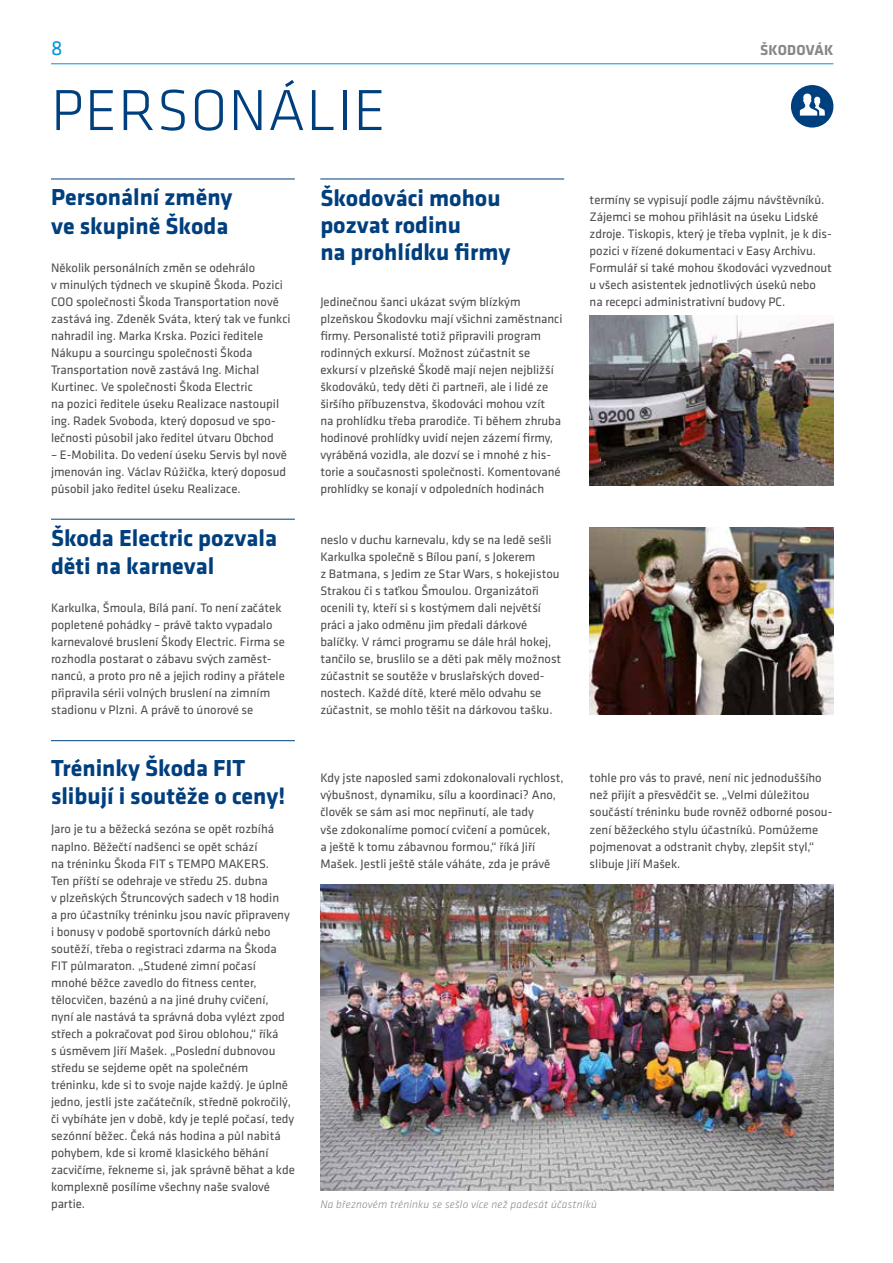
<style>
.page{position:relative;width:893px;height:1263px;background:#fff}
.page>*{position:absolute;margin:0;border:0;box-sizing:border-box;transform-origin:0 0}
.t1{font:300 60px "Klavika";letter-spacing:.02em;color:#003f7e}
.t2{font:700 24px/28.5px "Klavika";color:#003f7e}
.t3{font:21px "Klavika";color:#0095d6}
.t4{font:700 15px "Klavika";letter-spacing:.02em;color:#878787}
.t5{font:12.75px/17px "Klavika";color:#4a4a49}
.t6{font:italic 300 11.25px "Klavika";letter-spacing:.02em;color:#878787}
</style>
<div class="page">
<svg style="left:791px;top:85px;width:42px;height:43px"></svg>
<hr style="left:51px;top:740px;width:244px;height:1px;background:#003f7e">
<img style="left:320px;top:884px;width:513px;height:307px">
<hr style="left:320px;top:179px;width:244px;height:1px;background:#003f7e">
<hr style="left:51px;top:179px;width:244px;height:1px;background:#003f7e">
<hr style="left:51px;top:519px;width:244px;height:1px;background:#003f7e">
<img style="left:590px;top:528px;width:243px;height:187px">
<img style="left:590px;top:315px;width:243px;height:170px">
<hr style="left:51px;top:63px;width:782px;height:1px;background:#0095d6">
<h3 class="t3" style="left:51px;top:35px;width:13px">8</h3>
<p class="t4" style="left:760px;top:39px;width:75px">ŠKODOVÁK</p>
<h1 class="t1" style="left:51px;top:74px;width:336px">PERSONÁLIE</h1>
<h2 class="t2" style="left:51px;top:182px;width:183px">Personální změny ve skupině Škoda</h2>
<p class="t5" style="left:51px;top:259px;width:241px">Několik personálních změn se odehrálo<br>v minulých týdnech ve skupině Škoda. Pozici COO společnosti Škoda Transportation nově zastává ing. Zdeněk Sváta, který tak ve funkci nahradil ing. Marka Krska. Pozici ředitele Nákupu a sourcingu společnosti Škoda Transportation nově zastává Ing. Michal Kurtinec. Ve společnosti Škoda Electric<br>na pozici ředitele úseku Realizace nastoupil ing. Radek Svoboda, který doposud ve spo&shy;lečnosti působil jako ředitel útvaru Obchod</p>
<p class="t5" style="left:51px;top:446px;width:237px;text-align:justify">– E-Mobilita. Do vedení úseku Servis byl nově jmenován ing. Václav Růžička, který doposud působil jako ředitel úseku Realizace.</p>
<h2 class="t2" style="left:51px;top:522px;width:228px">Škoda Electric pozvala děti na karneval</h2>
<p class="t5" style="left:51px;top:599px;width:235px">Karkulka, Šmoula, Bílá paní. To není začátek popletené pohádky – právě takto vypadalo karnevalové bruslení Škody Electric. Firma se rozhodla postarat o zábavu svých zaměst&shy;nanců, a proto pro ně a jejich rodiny a přátele připravila sérii volných bruslení na zimním stadionu v Plzni. A právě to únorové se</p>
<h2 class="t2" style="left:51px;top:752px;width:236px">Tréninky Škoda FIT slibují i soutěže o ceny!</h2>
<p class="t5" style="left:51px;top:820px;width:245px">Jaro je tu a běžecká sezóna se opět rozbíhá naplno. Běžečtí nadšenci se opět schází<br>na tréninku Škoda FIT s TEMPO MAKERS.<br>Ten příští se odehraje ve středu 25. dubna<br>v plzeňských Štruncových sadech v 18 hodin<br>a pro účastníky tréninku jsou navíc připraveny i bonusy v podobě sportovních dárků nebo soutěží, třeba o registraci zdarma na Škoda FIT půlmaraton. „Studené zimní počasí mnohé běžce zavedlo do fitness center, tělocvičen, bazénů a na jiné druhy cvičení,<br>nyní ale nastává ta správná doba vylézt zpod střech a pokračovat pod širou oblohou,“ říká<br>s úsměvem Jiří Mašek. „Poslední dubnovou středu se sejdeme opět na společném tréninku, kde si to svoje najde každý. Je úplně jedno, jestli jste začátečník, středně pokročilý, či vybíháte jen v době, kdy je teplé počasí, tedy sezónní běžec. Čeká nás hodina a půl nabitá pohybem, kde si kromě klasického běhání zacvičíme, řekneme si, jak správně běhat a kde komplexně posílíme všechny naše svalové partie.</p>
<h2 class="t2" style="left:320px;top:183px;width:191px;line-height:27px">Škodováci mohou pozvat rodinu<br>na prohlídku firmy</h2>
<p class="t5" style="left:590px;top:191px;width:244px">termíny se vypisují podle zájmu návštěvníků.<br>Zájemci se mohou přihlásit na úseku Lidské zdroje. Tiskopis, který je třeba vyplnit, je k dis&shy;pozici v řízené dokumentaci v Easy Archivu.<br>Formulář si také mohou škodováci vyzvednout u všech asistentek jednotlivých úseků nebo na recepci administrativní budovy PC.</p>
<p class="t5" style="left:320px;top:293px;width:244px">Jedinečnou šanci ukázat svým blízkým plzeňskou Škodovku mají všichni zaměstnanci firmy. Personalisté totiž připravili program rodinných exkursí. Možnost zúčastnit se exkursí v plzeňské Škodě mají nejen nejbližší škodováků, tedy děti či partneři, ale i lidé ze širšího příbuzenstva, škodováci mohou vzít<br>na prohlídku třeba prarodiče. Ti během zhruba hodinové prohlídky uvidí nejen zázemí firmy, vyráběná vozidla, ale dozví se i mnohé z his&shy;torie a současnosti společnosti. Komentované prohlídky se konají v odpoledních hodinách</p>
<p class="t5" style="left:320px;top:531px;width:242px">neslo v duchu karnevalu, kdy se na ledě sešli Karkulka společně s Bílou paní, s Jokerem<br>z Batmana, s Jedim ze Star Wars, s hokejistou Strakou či s taťkou Šmoulou. Organizátoři ocenili ty, kteří si s kostýmem dali největší práci a jako odměnu jim předali dárkové balíčky. V rámci programu se dále hrál hokej, tančilo se, bruslilo se a děti pak měly možnost zúčastnit se soutěže v bruslařských doved&shy;nostech. Každé dítě, které mělo odvahu se zúčastnit, se mohlo těšit na dárkovou tašku.</p>
<p class="t5" style="left:320px;top:769px;width:245px">Kdy jste naposled sami zdokonalovali rychlost, výbušnost, dynamiku, sílu a koordinaci? Ano, člověk se sám asi moc nepřinutí, ale tady<br>vše zdokonalíme pomocí cvičení a pomůcek,<br>a ještě k tomu zábavnou formou,“ říká Jiří Mašek. Jestli ještě stále váháte, zda je právě</p>
<p class="t5" style="left:590px;top:769px;width:244px">tohle pro vás to pravé, není nic jednoduššího než přijít a přesvědčit se. „Velmi důležitou součástí tréninku bude rovněž odborné posou&shy;zení běžeckého stylu účastníků. Pomůžeme pojmenovat a odstranit chyby, zlepšit styl,“ slibuje Jiří Mašek.</p>
<p class="t6" style="left:320px;top:1197px;width:278px">Na březnovém tréninku se sešlo více než padesát účastníků</p>
</div>
